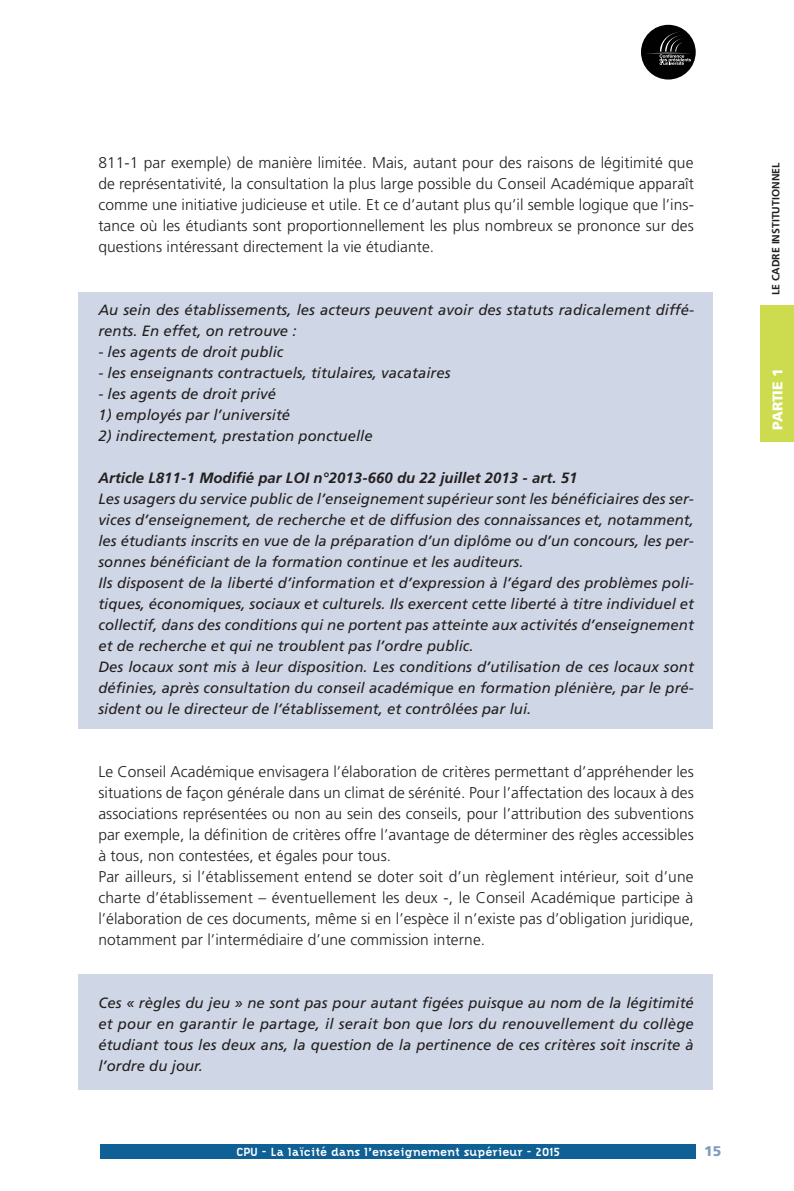
<style>
.page{position:relative;width:794px;height:1191px;background:#fff}
.page>*{position:absolute;margin:0;border:0;box-sizing:border-box;transform-origin:0 0}
.t1{font:300 15.58px/21px "Frutiger";letter-spacing:.005em;color:#231f20;text-align:justify}
.t2{font:italic 14.88px/21px "Frutiger";letter-spacing:.005em;color:#231f20}
.t3{font:italic 700 14.88px "Frutiger";letter-spacing:.005em;color:#231f20}
.t4{font:900 14px "Frutiger";color:#fff}
.t5{font:900 14px "Frutiger";color:#849bc0}
.t6{font:700 12.25px "Citizen";color:#fff}
.t7{font:700 10.5px "Frutiger";color:#231f20}
</style>
<div class="page">
<div style="left:101px;top:1144px;width:594px;height:15px;background:#0f6095"></div>
<div style="left:760px;top:305px;width:34px;height:136px;background:#cddc4e"></div>
<div style="left:641px;top:25px;width:54px;height:55px;background:#020101;border-radius:50%"></div>
<svg style="left:644px;top:32px;width:48px;height:33px"></svg>
<div style="left:78px;top:292px;width:634px;height:436px;background:#cfd6e5"></div>
<div style="left:78px;top:974px;width:634px;height:115px;background:#cfd6e5"></div>
<p class="t1" style="left:98px;top:152px;width:597px">811-1 par exemple) de manière limitée. Mais, autant pour des raisons de légitimité que de représentativité, la consultation la plus large possible du Conseil Académique apparaît comme une initiative judicieuse et utile. Et ce d’autant plus qu’il semble logique que l’ins&shy;tance où les étudiants sont proportionnellement les plus nombreux se prononce sur des questions intéressant directement la vie étudiante.</p>
<p class="t2" style="left:98px;top:299px;width:597px">Au sein des établissements, les acteurs peuvent avoir des statuts radicalement diffé&shy;rents. En effet, on retrouve :</p>
<p class="t2" style="left:98px;top:341px;width:187px">- les agents de droit public</p>
<p class="t2" style="left:98px;top:362px;width:354px">- les enseignants contractuels, titulaires, vacataires</p>
<p class="t2" style="left:98px;top:383px;width:179px">- les agents de droit privé</p>
<p class="t2" style="left:98px;top:404px;width:193px">1) employés par l’université</p>
<p class="t2" style="left:98px;top:425px;width:276px">2) indirectement, prestation ponctuelle</p>
<p class="t3" style="left:98px;top:469px;width:480px">Article L811-1 Modifié par LOI n°2013-660 du 22 juillet 2013 - art. 51</p>
<p class="t2" style="left:98px;top:488px;width:597px">Les usagers du service public de l’enseignement supérieur sont les bénéficiaires des ser&shy;vices d’enseignement, de recherche et de diffusion des connaissances et, notamment, les étudiants inscrits en vue de la préparation d’un diplôme ou d’un concours, les per&shy;sonnes bénéficiant de la formation continue et les auditeurs.<br>Ils disposent de la liberté d’information et d’expression à l’égard des problèmes poli&shy;tiques, économiques, sociaux et culturels. Ils exercent cette liberté à titre individuel et collectif, dans des conditions qui ne portent pas atteinte aux activités d’enseignement et de recherche et qui ne troublent pas l’ordre public.<br>Des locaux sont mis à leur disposition. Les conditions d’utilisation de ces locaux sont définies, après consultation du conseil académique en formation plénière, par le pré&shy;sident ou le directeur de l’établissement, et contrôlées par lui.</p>
<p class="t1" style="left:98px;top:761px;width:597px;text-align:left">Le Conseil Académique envisagera l’élaboration de critères permettant d’appréhender les situations de façon générale dans un climat de sérénité. Pour l’affectation des locaux à des associations représentées ou non au sein des conseils, pour l’attribution des subventions par exemple, la définition de critères offre l’avantage de déterminer des règles accessibles à tous, non contestées, et égales pour tous.<br>Par ailleurs, si l’établissement entend se doter soit d’un règlement intérieur, soit d’une charte d’établissement – éventuellement les deux -, le Conseil Académique participe à l’élaboration de ces documents, même si en l’espèce il n’existe pas d’obligation juridique, notamment par l’intermédiaire d’une commission interne.</p>
<p class="t2" style="left:98px;top:992px;width:597px;text-align:justify">Ces « règles du jeu » ne sont pas pour autant figées puisque au nom de la légitimité et pour en garantir le partage, il serait bon que lors du renouvellement du collège étudiant tous les deux ans, la question de la pertinence de ces critères soit inscrite à l’ordre du jour.</p>
<p class="t6" style="left:236px;top:1144px;width:325px">CPU - La laïcité dans l’enseignement supérieur - 2015</p>
<p class="t5" style="left:704px;top:1142px;width:19px">15</p>
<p class="t7" style="left:770px;top:295px;width:133px;rotate:-90deg">Le cadre institutionnel</p>
<p class="t4" style="left:769px;top:430px;width:63px;rotate:-90deg">Partie 1</p>
</div>
